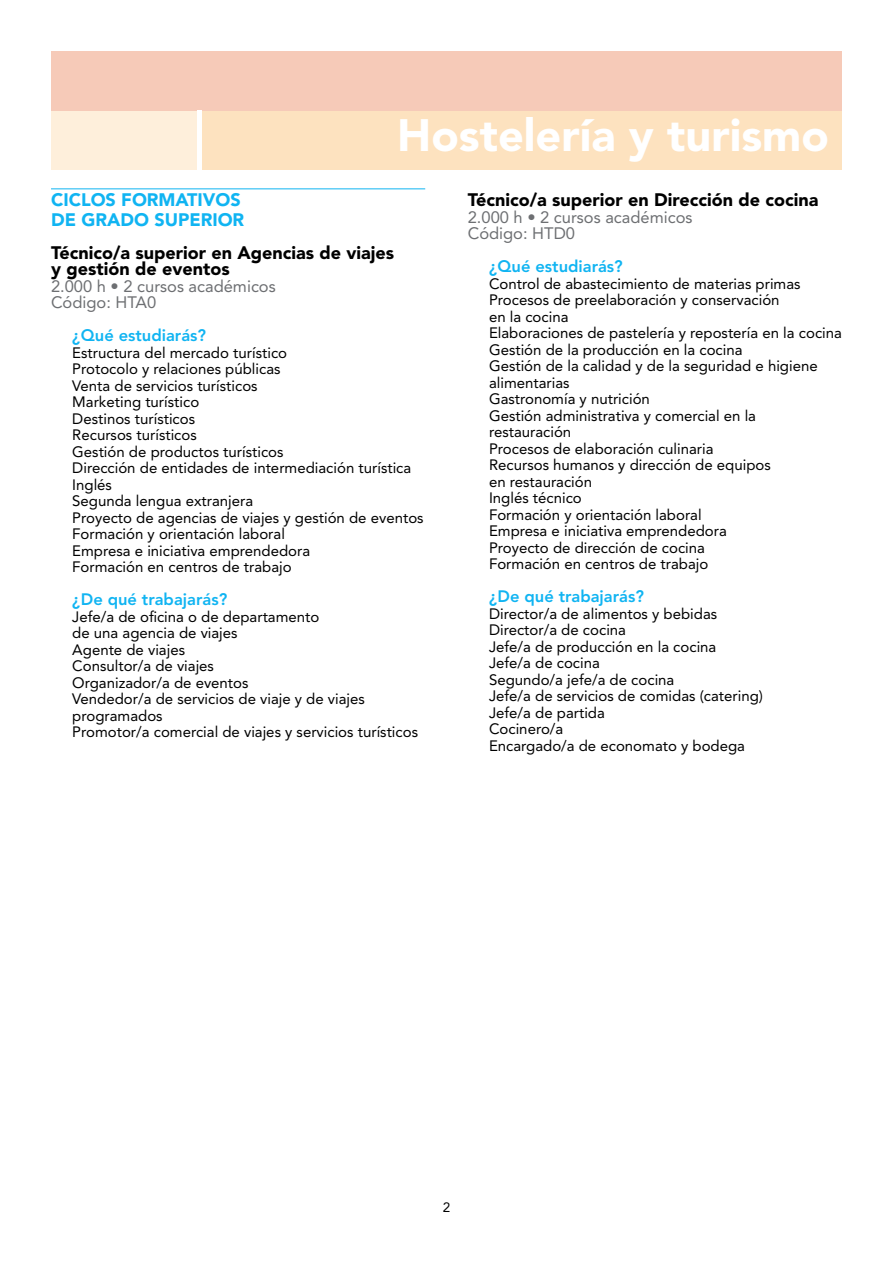
<style>
.page{position:relative;width:893px;height:1263px;background:#fff}
.page>*{position:absolute;margin:0;border:0;box-sizing:border-box;transform-origin:0 0}
.t1{font:900 45px "Avenir LT Std";color:#fff}
.curs{font:900 18px/16.5px "Avenir LT Std";color:#000}
.cicles{font:900 18px/19.5px "Avenir LT Std";color:#10b4f2}
.Codi{font:16.5px "Avenir LT Std";color:#6d6f72}
.pregunta{font:800 16.5px "Avenir LT Std";color:#10b4f2}
.text{font:15px/16.5px "Avenir LT Std";color:#000}
.text-2{font:13.5px "Avenir LT Std";color:#000}
</style>
<div class="page">
<div style="left:51px;top:111px;width:791px;height:59px;background:#fde2bf"></div>
<div style="left:51px;top:111px;width:149px;height:59px;background:#feefdb"></div>
<div style="left:51px;top:51px;width:791px;height:60px;background:#f6cab8"></div>
<hr style="left:198px;top:111px;width:4px;height:59px;background:#fff">
<hr style="left:51px;top:188px;width:374px;height:1px;background:#10b4f2">
<p class="t1" style="left:397px;top:108px;width:433px">Hostelería y turismo</p>
<p class="cicles" style="left:51px;top:190px;width:195px">CICLOS FORMATIVOS<br>DE GRADO SUPERIOR</p>
<p class="curs" style="left:51px;top:244px;width:345px">Técnico/a superior en Agencias de viajes y gestión de eventos</p>
<p class="Codi" style="left:51px;top:276px;width:226px">2.000 h • 2 cursos académicos</p>
<p class="Codi" style="left:51px;top:293px;width:107px">Código: HTA0</p>
<p class="pregunta" style="left:72px;top:326px;width:135px">¿Qué estudiarás?</p>
<p class="text" style="left:72px;top:344px;width:216px">Estructura del mercado turístico</p>
<p class="text" style="left:72px;top:361px;width:210px">Protocolo y relaciones públicas</p>
<p class="text" style="left:72px;top:377px;width:187px">Venta de servicios turísticos</p>
<p class="text" style="left:72px;top:394px;width:128px">Marketing turístico</p>
<p class="text" style="left:72px;top:410px;width:124px">Destinos turísticos</p>
<p class="text" style="left:72px;top:427px;width:126px">Recursos turísticos</p>
<p class="text" style="left:72px;top:443px;width:213px">Gestión de productos turísticos</p>
<p class="text" style="left:72px;top:460px;width:341px">Dirección de entidades de intermediación turística</p>
<p class="text" style="left:72px;top:476px;width:41px">Inglés</p>
<p class="text" style="left:72px;top:493px;width:182px">Segunda lengua extranjera</p>
<p class="text" style="left:72px;top:509px;width:353px">Proyecto de agencias de viajes y gestión de eventos</p>
<p class="text" style="left:72px;top:526px;width:214px">Formación y orientación laboral</p>
<p class="text" style="left:72px;top:542px;width:239px">Empresa e iniciativa emprendedora</p>
<p class="text" style="left:72px;top:559px;width:221px">Formación en centros de trabajo</p>
<p class="pregunta" style="left:72px;top:590px;width:156px">¿De qué trabajarás?</p>
<p class="text" style="left:72px;top:608px;width:249px">Jefe/a de oficina o de departamento de una agencia de viajes</p>
<p class="text" style="left:72px;top:641px;width:114px">Agente de viajes</p>
<p class="text" style="left:72px;top:658px;width:143px">Consultor/a de viajes</p>
<p class="text" style="left:72px;top:674px;width:178px">Organizador/a de eventos</p>
<p class="text" style="left:72px;top:691px;width:294px">Vendedor/a de servicios de viaje y de viajes programados</p>
<p class="text" style="left:72px;top:724px;width:347px">Promotor/a comercial de viajes y servicios turísticos</p>
<p class="curs" style="left:468px;top:192px;width:352px">Técnico/a superior en Dirección de cocina</p>
<p class="Codi" style="left:468px;top:207px;width:226px">2.000 h • 2 cursos académicos</p>
<p class="Codi" style="left:468px;top:224px;width:109px">Código: HTD0</p>
<p class="pregunta" style="left:489px;top:257px;width:135px">¿Qué estudiarás?</p>
<p class="text" style="left:489px;top:275px;width:313px">Control de abastecimiento de materias primas</p>
<p class="text" style="left:489px;top:292px;width:292px">Procesos de preelaboración y conservación en la cocina</p>
<p class="text" style="left:489px;top:325px;width:354px">Elaboraciones de pastelería y repostería en la cocina</p>
<p class="text" style="left:489px;top:341px;width:255px">Gestión de la producción en la cocina</p>
<p class="text" style="left:489px;top:358px;width:330px">Gestión de la calidad y de la seguridad e higiene alimentarias</p>
<p class="text" style="left:489px;top:391px;width:162px">Gastronomía y nutrición</p>
<p class="text" style="left:489px;top:407px;width:269px">Gestión administrativa y comercial en la restauración</p>
<p class="text" style="left:489px;top:440px;width:226px">Procesos de elaboración culinaria</p>
<p class="text" style="left:489px;top:457px;width:283px">Recursos humanos y dirección de equipos en restauración</p>
<p class="text" style="left:489px;top:490px;width:94px">Inglés técnico</p>
<p class="text" style="left:489px;top:506px;width:214px">Formación y orientación laboral</p>
<p class="text" style="left:489px;top:523px;width:239px">Empresa e iniciativa emprendedora</p>
<p class="text" style="left:489px;top:539px;width:218px">Proyecto de dirección de cocina</p>
<p class="text" style="left:489px;top:556px;width:221px">Formación en centros de trabajo</p>
<p class="pregunta" style="left:489px;top:587px;width:156px">¿De qué trabajarás?</p>
<p class="text" style="left:489px;top:605px;width:230px">Director/a de alimentos y bebidas</p>
<p class="text" style="left:489px;top:622px;width:139px">Director/a de cocina</p>
<p class="text" style="left:489px;top:638px;width:229px">Jefe/a de producción en la cocina</p>
<p class="text" style="left:489px;top:655px;width:112px">Jefe/a de cocina</p>
<p class="text" style="left:489px;top:671px;width:187px">Segundo/a jefe/a de cocina</p>
<p class="text" style="left:489px;top:688px;width:276px">Jefe/a de servicios de comidas (catering)</p>
<p class="text" style="left:489px;top:704px;width:117px">Jefe/a de partida</p>
<p class="text" style="left:489px;top:721px;width:76px">Cocinero/a</p>
<p class="text" style="left:489px;top:737px;width:258px">Encargado/a de economato y bodega</p>
<p class="text-2" style="left:443px;top:1199px;width:9px">2</p>
</div>
